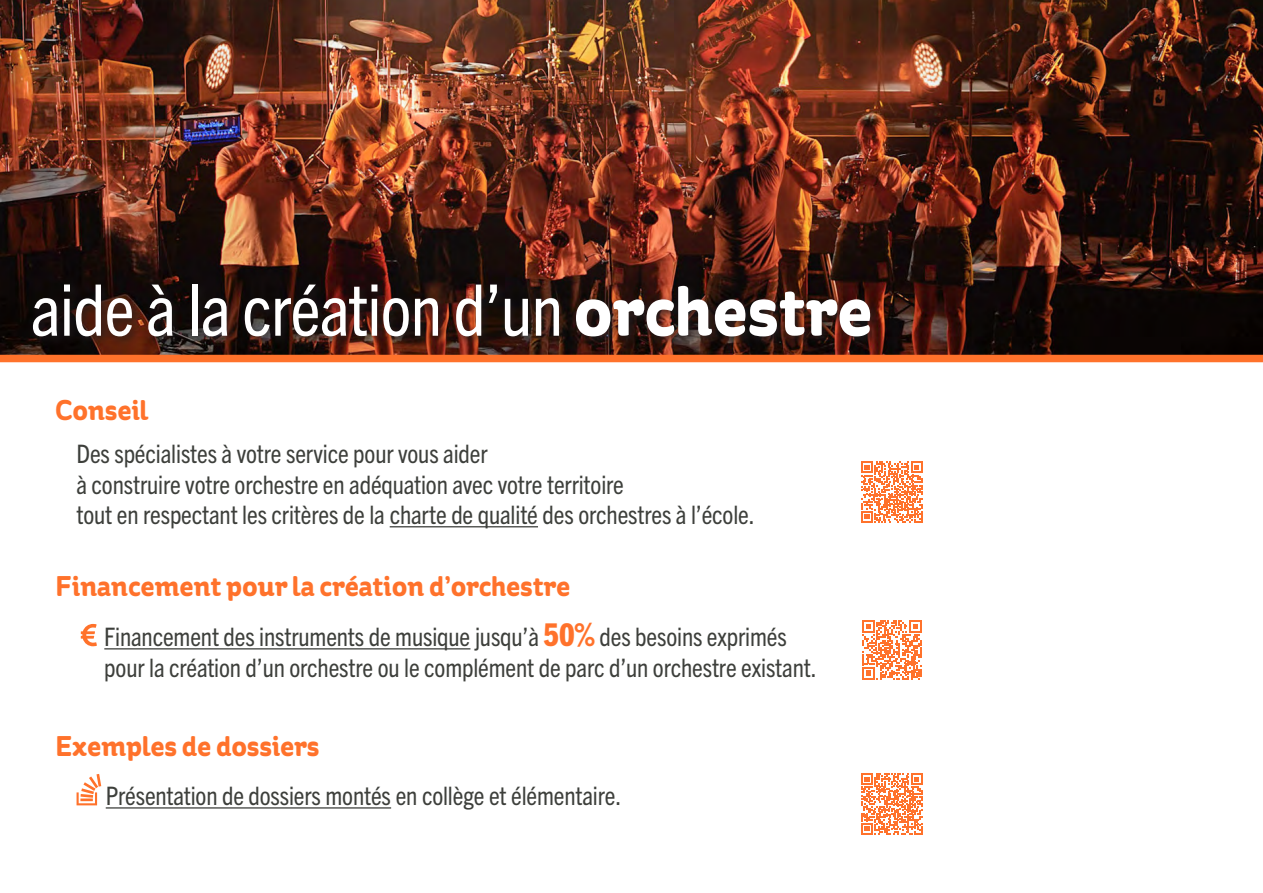
<style>
.page{position:relative;width:1263px;height:893px;background:#fff}
.page>*{position:absolute;margin:0;border:0;box-sizing:border-box;transform-origin:0 0}
.TITRE_1{font:condensed 71.25px "Trade Gothic Next LT Pro";letter-spacing:-.01em;color:#fff}
.titre_2{font:700 28.5px "St Ryde W03";letter-spacing:-.01em;color:#ff722b}
.ttx{font:condensed 25.5px/30.6px "Trade Gothic Next LT Pro";letter-spacing:-.005em;color:#3d3f3b}
.s1{font-family:"St Ryde W03";font-weight:700;font-stretch:normal}
.s2{font-weight:800;font-size:31.5px;color:#ff722b}
</style>
<div class="page">
<img style="left:0;top:0;width:1263px;height:355px">
<hr style="left:390px;top:526px;width:148px;height:1px;background:#3d3f3b">
<hr style="left:104px;top:648px;width:366px;height:1px;background:#3d3f3b">
<hr style="left:106px;top:807px;width:285px;height:2px;background:#3d3f3b">
<svg style="left:81px;top:624px;width:16px;height:22px"></svg>
<svg style="left:77px;top:774px;width:24px;height:31px"></svg>
<div style="left:28px;top:279px;width:853px;height:68px;background:#231f20;opacity:.75"></div>
<div style="left:0;top:355px;width:1263px;height:7px;background:#ff722b"></div>
<svg style="left:861px;top:462px;width:61px;height:61px"></svg>
<svg style="left:862px;top:620px;width:60px;height:60px"></svg>
<svg style="left:861px;top:773px;width:61px;height:61px"></svg>
<p class="TITRE_1" style="left:31px;top:261px;width:843px">aide à la création d’un <span class="s1">orchestre</span></p>
<p class="titre_2" style="left:55px;top:393px;width:95px">Conseil</p>
<p class="ttx" style="left:77px;top:437px;width:680px">Des spécialistes à votre service pour vous aider<br>à construire votre orchestre en adéquation avec votre territoire<br>tout en respectant les critères de la charte de qualité des orchestres à l’école.</p>
<p class="titre_2" style="left:55px;top:569px;width:517px">Financement pour la création d’orchestre</p>
<p class="ttx" style="left:104px;top:620px;width:714px">Financement des instruments de musique jusqu’à <span class="s2">50%</span> des besoins exprimés pour la création d’un orchestre ou le complément de parc d’un orchestre existant.</p>
<p class="titre_2" style="left:55px;top:729px;width:266px">Exemples de dossiers</p>
<p class="ttx" style="left:106px;top:779px;width:517px">Présentation de dossiers montés en collège et élémentaire.</p>
</div>
